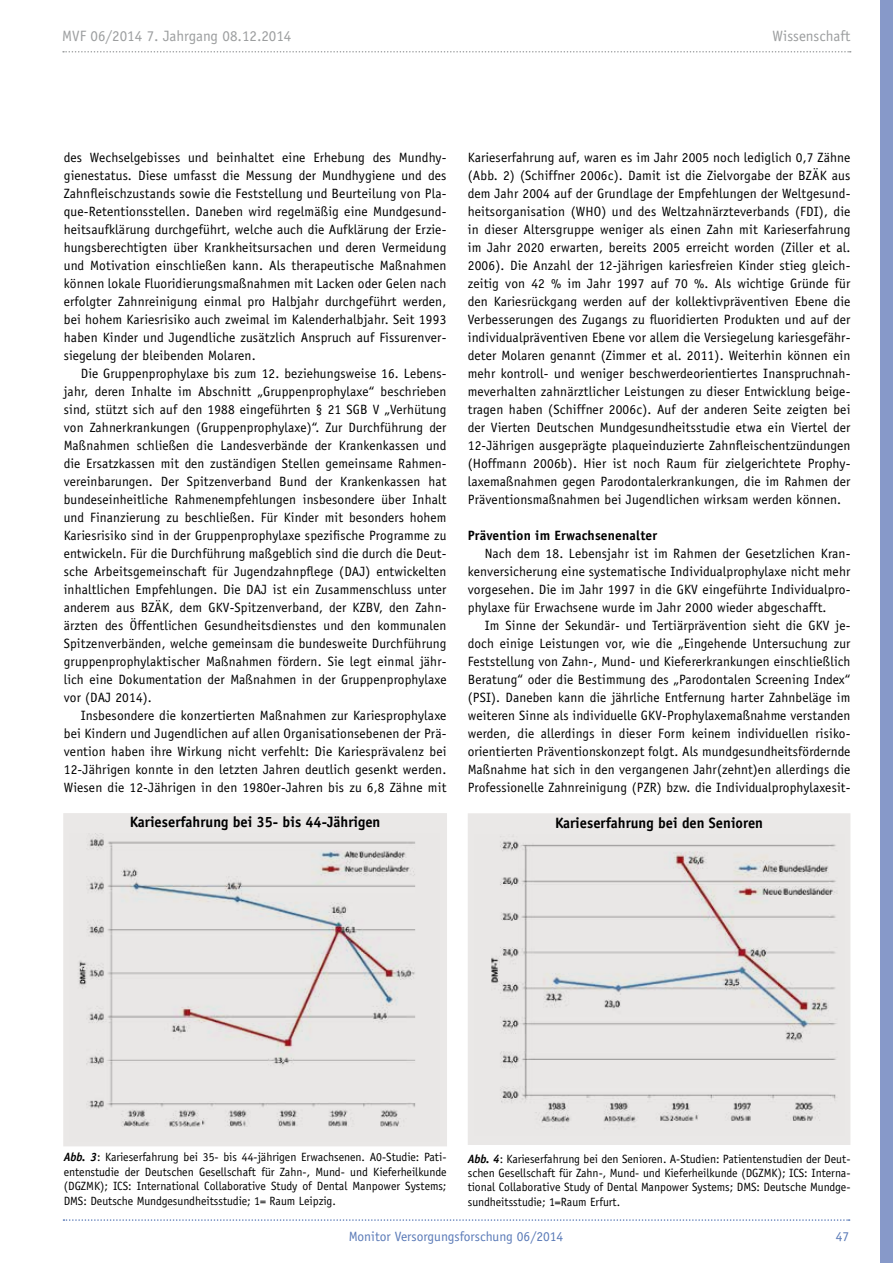
<style>
.page{position:relative;width:893px;height:1263px;background:#fff}
.page>*{position:absolute;margin:0;border:0;box-sizing:border-box;transform-origin:0 0}
.t1{font:700 15px "Officina Sans";color:#000}
.t2{font:15px "Officina Sans";color:#9c9e9f}
.t3{font:13.5px/18px "Officina Sans";letter-spacing:.01em;color:#000;text-align:justify}
.t4{font:13.5px "Officina Sans";color:#5a7ab7}
.t5{font:700 13.5px "Officina Sans";letter-spacing:.01em;color:#000}
.t6{font:12px/14.4px "Officina Sans";color:#000;text-align:justify}
.s1{font-weight:700;font-style:italic}
</style>
<div class="page">
<svg style="left:63px;top:51px;width:788px;height:2px"></svg>
<svg style="left:63px;top:1219px;width:787px;height:2px"></svg>
<div style="left:880px;top:0;width:13px;height:1263px;background:#8799c9"></div>
<div style="left:63px;top:813px;width:384px;height:333px;background:#eae8e7"></div>
<img style="left:79px;top:833px;width:337px;height:294px">
<div style="left:468px;top:813px;width:382px;height:332px;background:#eae8e7"></div>
<img style="left:491px;top:836px;width:346px;height:287px">
<p class="t2" style="left:62px;top:27px;width:231px">MVF 06/2014 7. Jahrgang 08.12.2014</p>
<p class="t2" style="left:773px;top:27px;width:79px">Wissenschaft</p>
<p class="t3" style="left:64px;top:148px;width:384px">des Wechselgebisses und beinhaltet eine Erhebung des Mundhy&shy;gienestatus. Diese umfasst die Messung der Mundhygiene und des Zahnfleischzustands sowie die Feststellung und Beurteilung von Pla&shy;que-Retentionsstellen. Daneben wird regelmäßig eine Mundgesund&shy;heitsaufklärung durchgeführt, welche auch die Aufklärung der Erzie&shy;hungsberechtigten über Krankheitsursachen und deren Vermeidung und Motivation einschließen kann. Als therapeutische Maßnahmen können lokale Fluoridierungsmaßnahmen mit Lacken oder Gelen nach erfolgter Zahnreinigung einmal pro Halbjahr durchgeführt werden, bei hohem Kariesrisiko auch zweimal im Kalenderhalbjahr. Seit 1993 haben Kinder und Jugendliche zusätzlich Anspruch auf Fissurenver&shy;siegelung der bleibenden Molaren.</p>
<p class="t3" style="left:64px;top:364px;width:384px;text-indent:17px">Die Gruppenprophylaxe bis zum 12. beziehungsweise 16. Lebens&shy;jahr, deren Inhalte im Abschnitt „Gruppenprophylaxe“ beschrieben sind, stützt sich auf den 1988 eingeführten § 21 SGB V „Verhütung von Zahnerkrankungen (Gruppenprophylaxe)“. Zur Durchführung der Maßnahmen schließen die Landesverbände der Krankenkassen und die Ersatzkassen mit den zuständigen Stellen gemeinsame Rahmen&shy;vereinbarungen. Der Spitzenverband Bund der Krankenkassen hat bundeseinheitliche Rahmenempfehlungen insbesondere über Inhalt und Finanzierung zu beschließen. Für Kinder mit besonders hohem Kariesrisiko sind in der Gruppenprophylaxe spezifische Programme zu entwickeln. Für die Durchführung maßgeblich sind die durch die Deut&shy;sche Arbeitsgemeinschaft für Jugendzahnpflege (DAJ) entwickelten inhaltlichen Empfehlungen. Die DAJ ist ein Zusammenschluss unter anderem aus BZÄK, dem GKV-Spitzenverband, der KZBV, den Zahn&shy;ärzten des Öffentlichen Gesundheitsdienstes und den kommunalen Spitzenverbänden, welche gemeinsam die bundesweite Durchführung gruppenprophylaktischer Maßnahmen fördern. Sie legt einmal jähr&shy;lich eine Dokumentation der Maßnahmen in der Gruppenprophylaxe vor (DAJ 2014).</p>
<p class="t3" style="left:64px;top:706px;width:384px;text-indent:17px">Insbesondere die konzertierten Maßnahmen zur Kariesprophylaxe bei Kindern und Jugendlichen auf allen Organisationsebenen der Prä&shy;vention haben ihre Wirkung nicht verfehlt: Die Kariesprävalenz bei 12-Jährigen konnte in den letzten Jahren deutlich gesenkt werden.<br>Wiesen die 12-Jährigen in den 1980er-Jahren bis zu 6,8 Zähne mit</p>
<p class="t1" style="left:130px;top:813px;width:252px">Karieserfahrung bei 35- bis 44-Jährigen</p>
<p class="t3" style="left:468px;top:148px;width:384px">Karieserfahrung auf, waren es im Jahr 2005 noch lediglich 0,7 Zähne (Abb. 2) (Schiffner 2006c). Damit ist die Zielvorgabe der BZÄK aus dem Jahr 2004 auf der Grundlage der Empfehlungen der Weltgesund&shy;heitsorganisation (WHO) und des Weltzahnärzteverbands (FDI), die in dieser Altersgruppe weniger als einen Zahn mit Karieserfahrung im Jahr 2020 erwarten, bereits 2005 erreicht worden (Ziller et al.<br>2006). Die Anzahl der 12-jährigen kariesfreien Kinder stieg gleich&shy;zeitig von 42 % im Jahr 1997 auf 70 %. Als wichtige Gründe für den Kariesrückgang werden auf der kollektivpräventiven Ebene die Verbesserungen des Zugangs zu fluoridierten Produkten und auf der individualpräventiven Ebene vor allem die Versiegelung kariesgefähr&shy;deter Molaren genannt (Zimmer et al. 2011). Weiterhin können ein mehr kontroll- und weniger beschwerdeorientiertes Inanspruchnah&shy;meverhalten zahnärztlicher Leistungen zu dieser Entwicklung beige&shy;tragen haben (Schiffner 2006c). Auf der anderen Seite zeigten bei der Vierten Deutschen Mundgesundheitsstudie etwa ein Viertel der 12-Jährigen ausgeprägte plaqueinduzierte Zahnfleischentzündungen (Hoffmann 2006b). Hier ist noch Raum für zielgerichtete Prophy&shy;laxemaßnahmen gegen Parodontalerkrankungen, die im Rahmen der Präventionsmaßnahmen bei Jugendlichen wirksam werden können.</p>
<p class="t5" style="left:468px;top:527px;width:191px">Prävention im Erwachsenenalter</p>
<p class="t3" style="left:468px;top:544px;width:384px;text-indent:17px">Nach dem 18. Lebensjahr ist im Rahmen der Gesetzlichen Kran&shy;kenversicherung eine systematische Individualprophylaxe nicht mehr vorgesehen. Die im Jahr 1997 in die GKV eingeführte Individualpro&shy;phylaxe für Erwachsene wurde im Jahr 2000 wieder abgeschafft.</p>
<p class="t3" style="left:468px;top:616px;width:384px;text-indent:17px">Im Sinne der Sekundär- und Tertiärprävention sieht die GKV je&shy;doch einige Leistungen vor, wie die „Eingehende Untersuchung zur Feststellung von Zahn-, Mund- und Kiefererkrankungen einschließlich Beratung“ oder die Bestimmung des „Parodontalen Screening Index“ (PSI). Daneben kann die jährliche Entfernung harter Zahnbeläge im weiteren Sinne als individuelle GKV-Prophylaxemaßnahme verstanden werden, die allerdings in dieser Form keinem individuellen risiko&shy;orientierten Präventionskonzept folgt. Als mundgesundheitsfördernde Maßnahme hat sich in den vergangenen Jahr(zehnt)en allerdings die Professionelle Zahnreinigung (PZR) bzw. die Individualprophylaxesit-</p>
<p class="t1" style="left:555px;top:814px;width:210px">Karieserfahrung bei den Senioren</p>
<p class="t6" style="left:64px;top:1150px;width:384px"><span class="s1">Abb. 3</span>: Karieserfahrung bei 35- bis 44-jährigen Erwachsenen. A0-Studie: Pati&shy;entenstudie der Deutschen Gesellschaft für Zahn-, Mund- und Kieferheilkunde (DGZMK); ICS: International Collaborative Study of Dental Manpower Systems; DMS: Deutsche Mundgesundheitsstudie; 1= Raum Leipzig.</p>
<p class="t6" style="left:468px;top:1151px;width:384px"><span class="s1">Abb. 4</span>: Karieserfahrung bei den Senioren. A-Studien: Patientenstudien der Deut&shy;schen Gesellschaft für Zahn-, Mund- und Kieferheilkunde (DGZMK); ICS: Interna&shy;tional Collaborative Study of Dental Manpower Systems; DMS: Deutsche Mundge&shy;sundheitsstudie; 1=Raum Erfurt.</p>
<p class="t4" style="left:349px;top:1228px;width:216px">Monitor Versorgungsforschung 06/2014</p>
<p class="t4" style="left:836px;top:1228px;width:15px">47</p>
</div>
